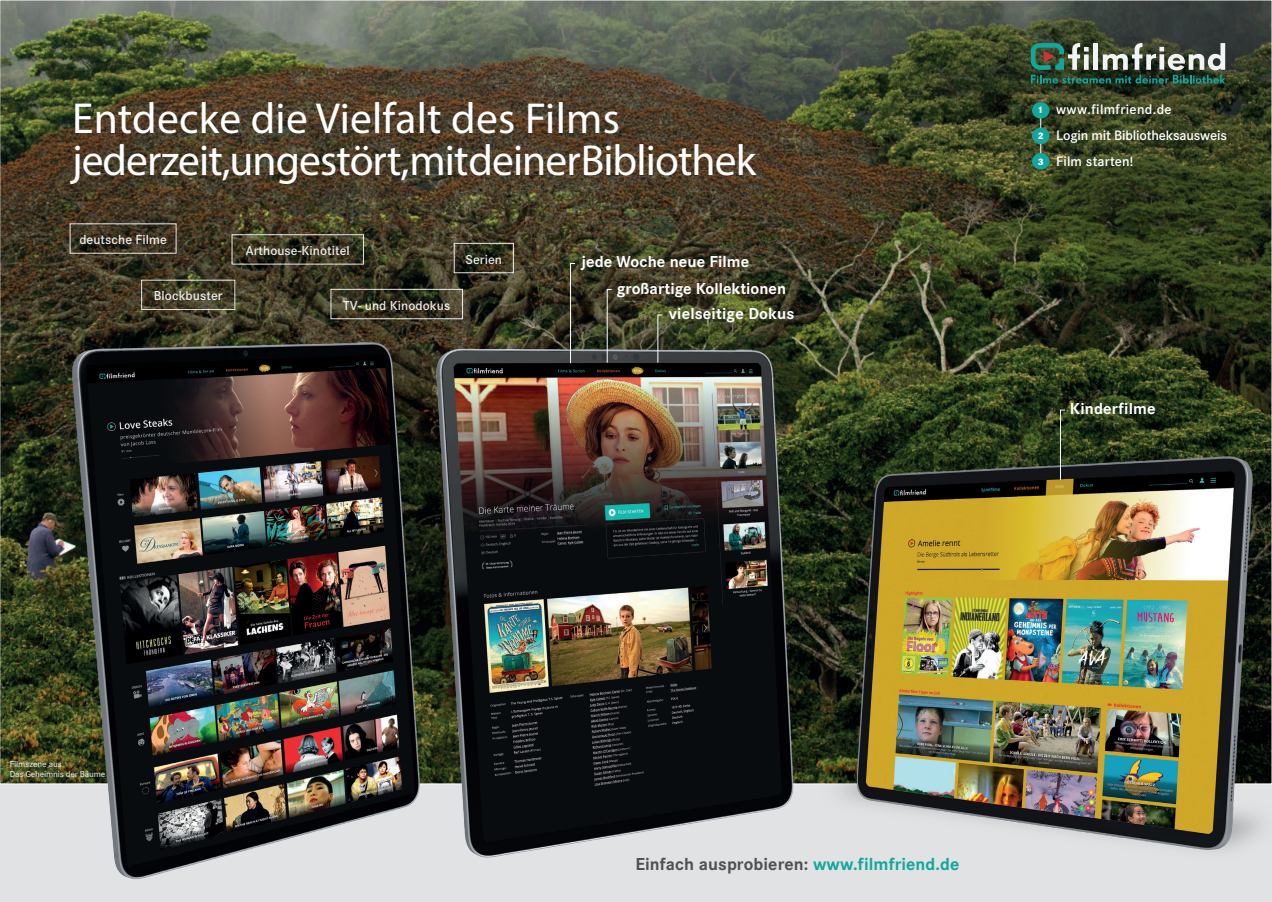
<style>
.page{position:relative;width:1272px;height:902px;background:#fff}
.page>*{position:absolute;margin:0;border:0;box-sizing:border-box;transform-origin:0 0}
.t1{font:43.5px/42px "Myriad Pro";letter-spacing:-.02em;color:#fff}
.t2{font:700 18px "Corporate S";letter-spacing:.005em;color:#505052}
.t3{font:700 16.5px "Corporate S";letter-spacing:.005em;color:#fff}
.t4{font:600 14.25px "Corporate S";letter-spacing:-.01em;color:#fff}
.t5{font:600 14.25px "Corporate S";letter-spacing:.025em;color:#fff}
.t6{font:600 14.25px "Corporate S";letter-spacing:.01em;color:#fff}
.t7{font:600 13.5px "Corporate S";letter-spacing:.005em;color:#fff}
.t8{font:800 9.75px "Corporate S";color:#fff}
.t9{font:600 9px/10.8px "Corporate S";letter-spacing:-.02em;color:#fff}
.s1{color:#12a79d}
</style>
<div class="page">
<div style="left:0;top:748px;width:1271px;height:153px;background:#e1e2e4"></div>
<img style="left:2px;top:2px;width:1267px;height:780px">
<img style="left:810px;top:456px;width:461px;height:395px">
<img style="left:39px;top:330px;width:399px;height:549px">
<img style="left:408px;top:331px;width:398px;height:540px">
<svg style="left:570px;top:263px;width:5px;height:100px"></svg>
<svg style="left:1060px;top:409px;width:5px;height:71px"></svg>
<svg style="left:607px;top:289px;width:5px;height:74px"></svg>
<svg style="left:657px;top:314px;width:5px;height:49px"></svg>
<hr style="left:1040px;top:112px;width:1px;height:56px;background:#fff">
<div style="left:1032px;top:102px;width:17px;height:17px;background:#12a79d;border-radius:50%"></div>
<div style="left:1032px;top:128px;width:17px;height:16px;background:#12a79d;border-radius:50%"></div>
<div style="left:1032px;top:153px;width:17px;height:16px;background:#12a79d;border-radius:50%"></div>
<svg style="left:1030px;top:43px;width:195px;height:41px"></svg>
<div style="left:141px;top:280px;width:94px;height:30px;border:1px solid #fff"></div>
<div style="left:331px;top:289px;width:131px;height:30px;border:1px solid #fff"></div>
<div style="left:454px;top:243px;width:59px;height:30px;border:1px solid #fff"></div>
<p class="t1" style="left:72px;top:96px;width:685px">Entdecke die Vielfalt des Films jederzeit, ungestört, mit deiner Bibliothek</p>
<p class="t7" style="left:79px;top:232px;width:89px">deutsche Filme</p>
<p class="t7" style="left:154px;top:288px;width:70px">Blockbuster</p>
<p class="t7" style="left:246px;top:243px;width:106px">Arthouse-Kinotitel</p>
<p class="t7" style="left:343px;top:297px;width:109px">TV- und Kinodokus</p>
<p class="t7" style="left:465px;top:251px;width:38px">Serien</p>
<p class="t3" style="left:581px;top:252px;width:169px">jede Woche neue Filme</p>
<p class="t3" style="left:617px;top:279px;width:171px">großartige Kollektionen</p>
<p class="t3" style="left:668px;top:304px;width:127px">vielseitige Dokus</p>
<p class="t8" style="left:1037px;top:104px;width:7px">1</p>
<p class="t8" style="left:1037px;top:129px;width:7px">2</p>
<p class="t8" style="left:1037px;top:155px;width:7px">3</p>
<p class="t5" style="left:1056px;top:101px;width:117px">www.filmfriend.de</p>
<p class="t4" style="left:1056px;top:127px;width:172px">Login mit Bibliotheksausweis</p>
<p class="t6" style="left:1056px;top:153px;width:79px">Film starten!</p>
<p class="t3" style="left:1069px;top:399px;width:87px">Kinderfilme</p>
<p class="t9" style="left:10px;top:758px;width:97px">Filmszene aus<br>Das Geheimnis der Bäume</p>
<p class="t2" style="left:635px;top:854px;width:325px">Einfach ausprobieren: <span class="s1">www.filmfriend.de</span></p>
</div>
